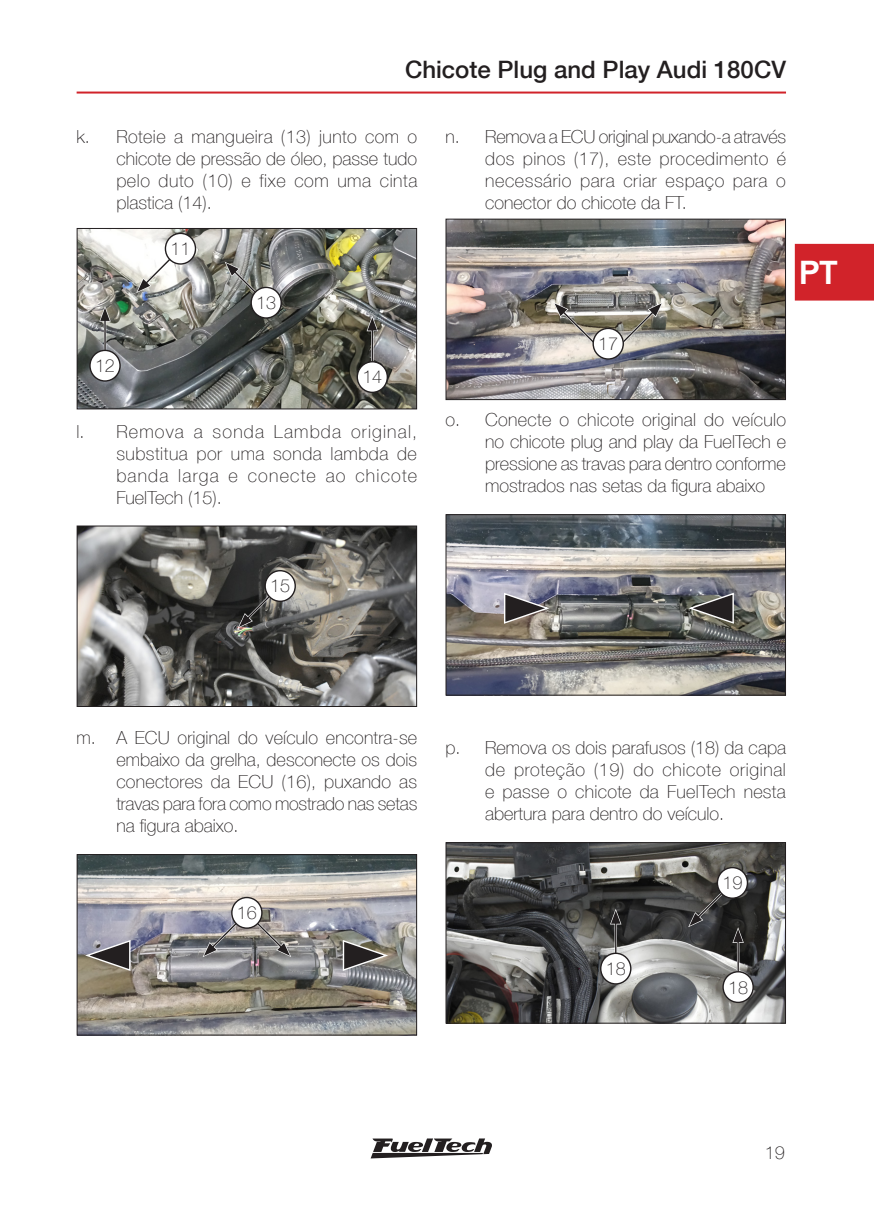
<style>
.page{position:relative;width:874px;height:1225px;background:#fff}
.page>*{position:absolute;margin:0;border:0;box-sizing:border-box;transform-origin:0 0}
.t1{font:700 34px "Abadi MT Std";color:#fff}
.t2{font:500 24px "Helvetica Neue LT Com";color:#231f20}
.CT-00{font:100 18px/22px "Helvetica Neue LT Com";color:#231f20;text-align:justify}
.Chamada{font:100 18px "Helvetica Neue LT Com";color:#231f20}
.TX-00{font:100 18px "Helvetica Neue LT Com";letter-spacing:-.005em;color:#231f20}
</style>
<div class="page">
<div style="left:794px;top:244px;width:79px;height:56px;background:#d1232a"></div>
<hr style="left:77px;top:92px;width:708px;height:2px;background:#d1232a">
<svg style="left:370px;top:1138px;width:121px;height:20px"></svg>
<img style="left:79px;top:527px;width:336px;height:178px">
<div style="left:77px;top:525px;width:340px;height:182px;border:1px solid #231f20"></div>
<svg style="left:238px;top:581px;width:46px;height:47px;background:#434241"></svg>
<div style="left:265px;top:571px;width:30px;height:30px;background:#fff;border-radius:50%"></div>
<div style="left:264px;top:570px;width:32px;height:32px;border:1px solid #231f20;border-radius:50%"></div>
<img style="left:447px;top:844px;width:336px;height:177px">
<div style="left:445px;top:842px;width:340px;height:181px;border:1px solid #231f20"></div>
<hr style="left:736px;top:938px;width:3px;height:50px;background:#fff">
<hr style="left:737px;top:939px;width:1px;height:49px;background:#231f20">
<div style="left:722px;top:971px;width:30px;height:31px;background:#fff;border-radius:50%"></div>
<div style="left:722px;top:971px;width:31px;height:32px;border:1px solid #231f20;border-radius:50%"></div>
<hr style="left:614px;top:920px;width:2px;height:50px;background:#231f20">
<svg style="left:609px;top:908px;width:12px;height:16px"></svg>
<div style="left:600px;top:953px;width:30px;height:31px;background:#fff;border-radius:50%"></div>
<div style="left:599px;top:952px;width:32px;height:32px;border:1px solid #231f20;border-radius:50%"></div>
<svg style="left:687px;top:880px;width:56px;height:63px;background:#393838"></svg>
<div style="left:717px;top:867px;width:30px;height:31px;background:#fff;border-radius:50%"></div>
<div style="left:716px;top:867px;width:31px;height:32px;border:1px solid #231f20;border-radius:50%"></div>
<img style="left:79px;top:230px;width:336px;height:177px">
<div style="left:77px;top:228px;width:340px;height:181px;border:1px solid #231f20"></div>
<svg style="left:136px;top:246px;width:47px;height:47px"></svg>
<div style="left:165px;top:233px;width:30px;height:31px;background:#fff;border-radius:50%"></div>
<div style="left:165px;top:233px;width:31px;height:32px;border:1px solid #231f20;border-radius:50%"></div>
<hr style="left:104px;top:318px;width:2px;height:49px;background:#231f20">
<svg style="left:99px;top:306px;width:12px;height:16px"></svg>
<div style="left:90px;top:350px;width:30px;height:31px;background:#fff;border-radius:50%"></div>
<div style="left:89px;top:350px;width:32px;height:32px;border:1px solid #231f20;border-radius:50%"></div>
<svg style="left:224px;top:262px;width:47px;height:46px;background:#80827d"></svg>
<div style="left:251px;top:287px;width:30px;height:31px;background:#fff;border-radius:50%"></div>
<div style="left:250px;top:287px;width:32px;height:32px;border:1px solid #231f20;border-radius:50%"></div>
<hr style="left:371px;top:327px;width:2px;height:50px;background:#231f20">
<svg style="left:366px;top:315px;width:12px;height:16px"></svg>
<div style="left:357px;top:362px;width:30px;height:30px;background:#fff;border-radius:50%"></div>
<div style="left:356px;top:361px;width:32px;height:32px;border:1px solid #231f20;border-radius:50%"></div>
<img style="left:79px;top:856px;width:336px;height:177px">
<div style="left:77px;top:854px;width:340px;height:181px;border:1px solid #231f20"></div>
<svg style="left:202px;top:910px;width:89px;height:47px;background:#8a898c"></svg>
<div style="left:232px;top:897px;width:30px;height:31px;background:#fff;border-radius:50%"></div>
<div style="left:231px;top:897px;width:31px;height:32px;border:1px solid #231f20;border-radius:50%"></div>
<svg style="left:85px;top:939px;width:46px;height:33px;background:#797473"></svg>
<svg style="left:342px;top:939px;width:45px;height:33px"></svg>
<img style="left:447px;top:221px;width:336px;height:177px">
<div style="left:445px;top:219px;width:340px;height:181px;border:1px solid #231f20"></div>
<svg style="left:615px;top:302px;width:47px;height:47px;background:#96938a"></svg>
<svg style="left:553px;top:302px;width:47px;height:47px;background:#a39e94"></svg>
<div style="left:593px;top:328px;width:30px;height:31px;background:#fff;border-radius:50%"></div>
<div style="left:592px;top:328px;width:31px;height:32px;border:1px solid #231f20;border-radius:50%"></div>
<img style="left:447px;top:516px;width:336px;height:177px">
<div style="left:445px;top:514px;width:340px;height:181px;border:1px solid #231f20"></div>
<svg style="left:503px;top:592px;width:45px;height:33px"></svg>
<svg style="left:688px;top:592px;width:46px;height:33px;background:#61605d"></svg>
<h2 class="t2" style="left:405px;top:55px;width:382px">Chicote Plug and Play Audi 180CV</h2>
<p class="CT-00" style="left:116px;top:126px;width:302px;text-indent:-40px">k. Roteie a mangueira (13) junto com o chicote de pressão de óleo, passe tudo pelo duto (10) e fixe com uma cinta plastica (14).</p>
<p class="TX-00" style="left:95px;top:355px;width:21px">12</p>
<p class="TX-00" style="left:170px;top:238px;width:21px">11</p>
<p class="TX-00" style="left:256px;top:292px;width:21px">13</p>
<p class="TX-00" style="left:362px;top:366px;width:21px">14</p>
<p class="CT-00" style="left:116px;top:420px;width:302px;text-indent:-40px">l. Remova a sonda Lambda original, substitua por uma sonda lambda de banda larga e conecte ao chicote FuelTech (15).</p>
<p class="CT-00" style="left:485px;top:126px;width:302px;text-indent:-40px">n. Remova a ECU original puxando-a através dos pinos (17), este procedimento é necessário para criar espaço para o conector do chicote da FT.</p>
<h1 class="t1" style="left:798px;top:253px;width:40px">PT</h1>
<p class="Chamada" style="left:598px;top:333px;width:22px">17</p>
<p class="CT-00" style="left:485px;top:409px;width:302px;text-indent:-40px">o. Conecte o chicote original do veículo no chicote plug and play da FuelTech e pressione as travas para dentro conforme mostrados nas setas da figura abaixo</p>
<p class="Chamada" style="left:270px;top:575px;width:22px">15</p>
<p class="CT-00" style="left:116px;top:726px;width:302px;text-indent:-40px">m. A ECU original do veículo encontra-se embaixo da grelha, desconecte os dois conectores da ECU (16), puxando as travas para fora como mostrado nas setas na figura abaixo.</p>
<p class="Chamada" style="left:237px;top:902px;width:22px">16</p>
<p class="CT-00" style="left:485px;top:736px;width:302px;text-indent:-40px">p. Remova os dois parafusos (18) da capa de proteção (19) do chicote original e passe o chicote da FuelTech nesta abertura para dentro do veículo.</p>
<p class="Chamada" style="left:605px;top:958px;width:22px">18</p>
<p class="Chamada" style="left:722px;top:872px;width:22px">19</p>
<p class="Chamada" style="left:727px;top:976px;width:22px">18</p>
<p class="CT-00" style="left:764px;top:1141px;width:22px">19</p>
</div>
